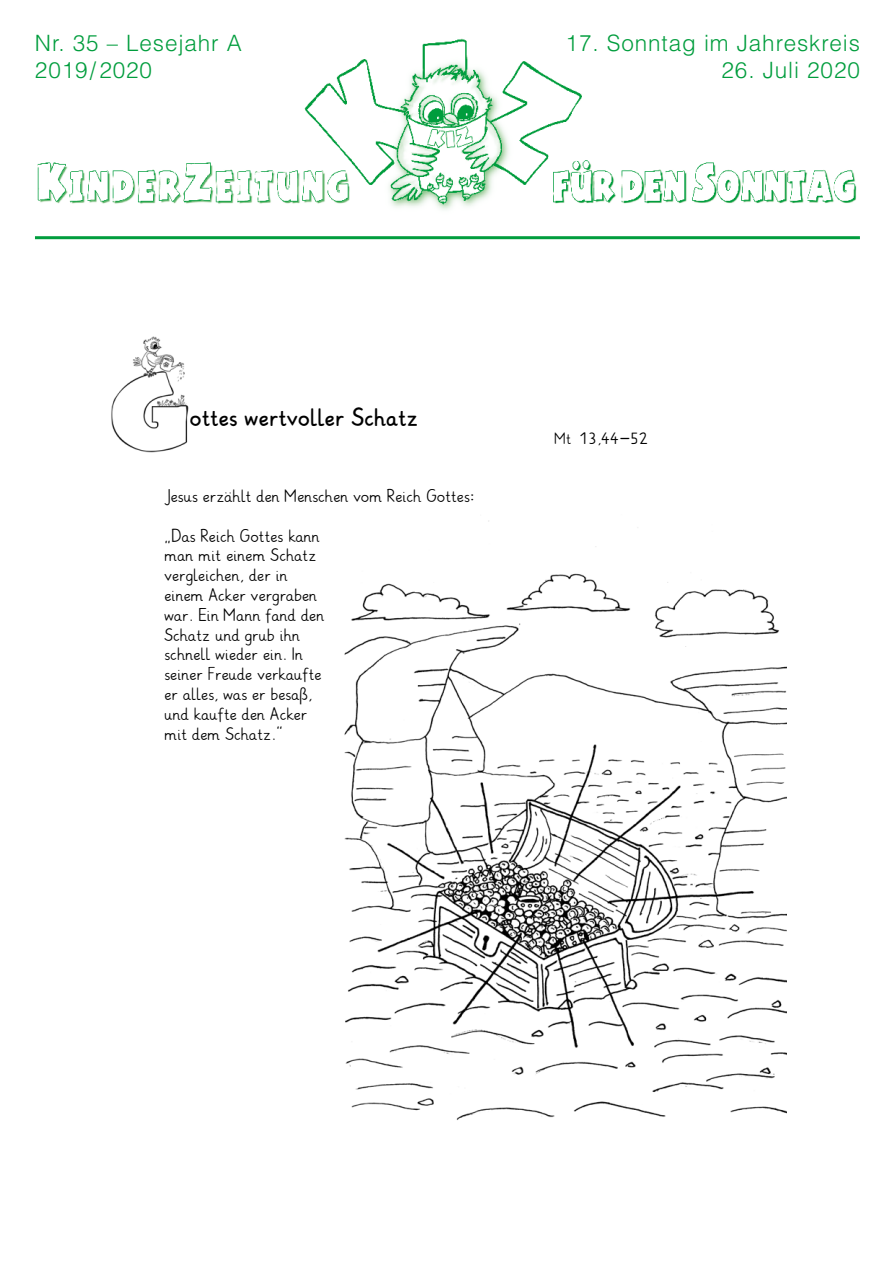
<style>
.page{position:relative;width:893px;height:1263px;background:#fff}
.page>*{position:absolute;margin:0;border:0;box-sizing:border-box;transform-origin:0 0}
.t1{font:700 24px "Grundschrift";color:#000}
.t2{font:300 22.5px/27px "Helvetica LT Std";letter-spacing:.04em;color:#009d3d}
.t3{font:16.5px/19.8px "Grundschrift";color:#000}
.t4{font:15px "Grundschrift";color:#000}
</style>
<div class="page">
<img style="left:111px;top:336px;width:78px;height:117px">
<img style="left:37px;top:38px;width:820px;height:172px">
<hr style="left:35px;top:236px;width:825px;height:3px;background:#009d3d">
<img style="left:344px;top:520px;width:443px;height:600px">
<h2 class="t2" style="left:35px;top:30px;width:208px">Nr. 35 – Lesejahr A<br>2019/2020</h2>
<h2 class="t2" style="left:566px;top:30px;width:296px">17. Sonntag im Jahreskreis</h2>
<h2 class="t2" style="left:721px;top:57px;width:140px">26. Juli 2020</h2>
<h1 class="t1" style="left:190px;top:403px;width:230px">ottes wertvoller Schatz</h1>
<p class="t3" style="left:164px;top:486px;width:312px">Jesus erzählt den Menschen vom Reich Gottes:</p>
<p class="t3" style="left:164px;top:526px;width:161px">„Das Reich Gottes kann man mit einem Schatz vergleichen, der in einem Acker vergraben war. Ein Mann fand den<br>Schatz und grub ihn schnell wieder ein. In seiner Freude verkaufte er alles, was er besaß, und kaufte den Acker mit dem Schatz.“</p>
<p class="t4" style="left:555px;top:429px;width:95px">Mt 13,44–52</p>
</div>
